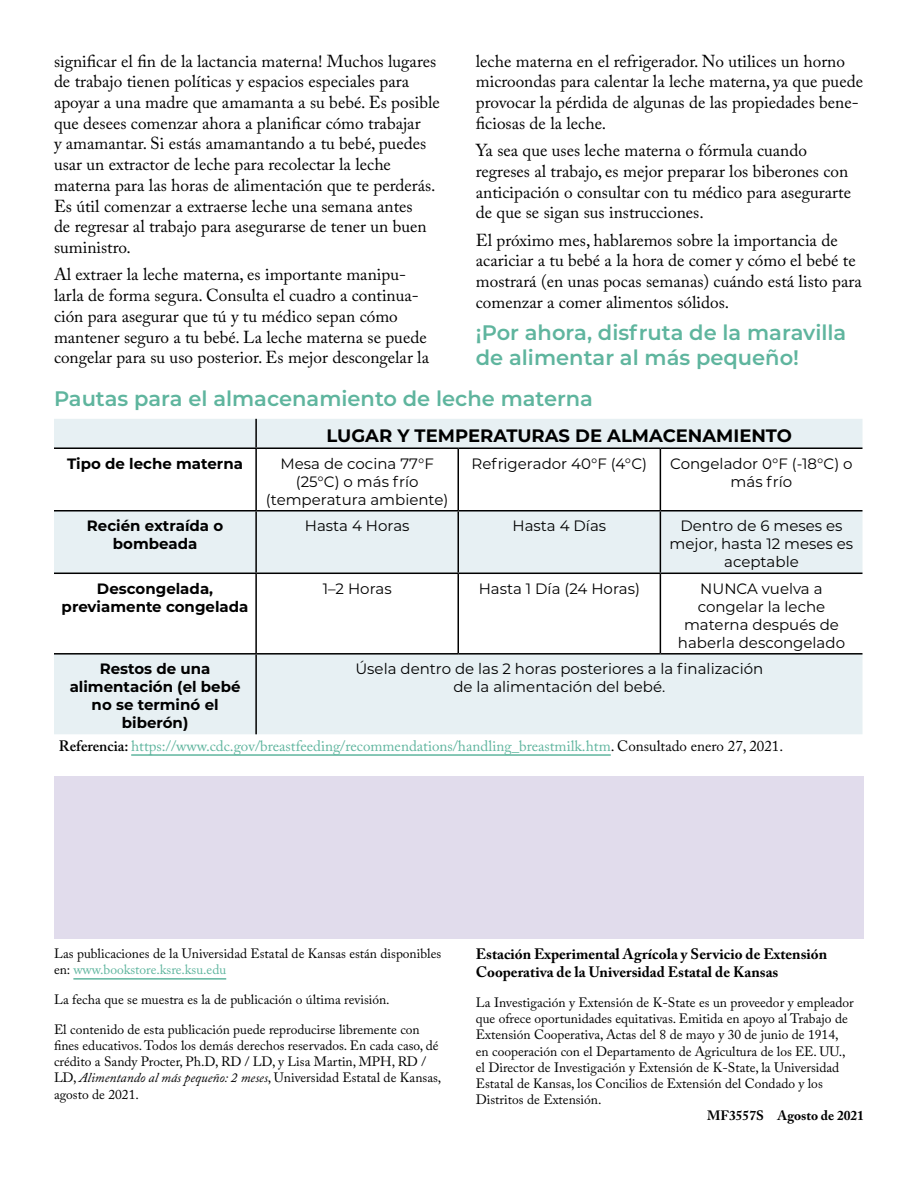
<style>
.page{position:relative;width:918px;height:1188px;background:#fff}
.page>*{position:absolute;margin:0;border:0;box-sizing:border-box;transform-origin:0 0}
.t1{font:600 21px/25.2px "Montserrat";color:#5fb59e}
.t2{font:700 18px "Montserrat";color:#000}
.t3{font:17.25px/20.7px "Adobe Caslon Pro";color:#000}
.t4{font:15px/18px "Montserrat";color:#000;text-align:center}
.t5{font:700 15px/18px "Montserrat";color:#000;text-align:center}
.t6{font:15px "Adobe Caslon Pro";color:#5fb59e}
.t7{font:700 15px/18px "Adobe Caslon Pro";color:#000}
.t8{font:13.5px/16.2px "Adobe Caslon Pro";color:#000}
.t9{font:700 13.5px "Adobe Caslon Pro";color:#000}
.s1{font-weight:600;color:#000}
.s2{color:#000}
.s3{color:#5fb59e}
.s4{font-style:italic}
</style>
<div class="page">
<hr style="left:73px;top:978px;width:153px;height:2px;background:#5fb59e">
<div style="left:54px;top:776px;width:810px;height:163px;background:#e1dcec"></div>
<hr style="left:131px;top:754px;width:480px;height:2px;background:#5fb59e">
<svg style="left:54px;top:419px;width:808px;height:315px;fill:#e7f0f3"></svg>
<hr style="left:255px;top:419px;width:2px;height:28px;background:#000">
<hr style="left:54px;top:447px;width:202px;height:2px;background:#000">
<hr style="left:256px;top:447px;width:202px;height:2px;background:#000">
<hr style="left:255px;top:449px;width:2px;height:61px;background:#000">
<hr style="left:458px;top:447px;width:202px;height:2px;background:#000">
<hr style="left:458px;top:449px;width:1px;height:61px;background:#000">
<hr style="left:660px;top:447px;width:202px;height:2px;background:#000">
<hr style="left:660px;top:449px;width:1px;height:61px;background:#000">
<hr style="left:54px;top:510px;width:202px;height:2px;background:#000">
<hr style="left:256px;top:510px;width:202px;height:2px;background:#000">
<hr style="left:255px;top:512px;width:2px;height:61px;background:#000">
<hr style="left:458px;top:510px;width:202px;height:2px;background:#000">
<hr style="left:458px;top:512px;width:1px;height:61px;background:#000">
<hr style="left:660px;top:510px;width:202px;height:2px;background:#000">
<hr style="left:660px;top:512px;width:1px;height:61px;background:#000">
<hr style="left:54px;top:573px;width:202px;height:1px;background:#000">
<hr style="left:256px;top:573px;width:202px;height:1px;background:#000">
<hr style="left:255px;top:574px;width:2px;height:79px;background:#000">
<hr style="left:458px;top:573px;width:202px;height:1px;background:#000">
<hr style="left:458px;top:574px;width:1px;height:79px;background:#000">
<hr style="left:660px;top:573px;width:202px;height:1px;background:#000">
<hr style="left:660px;top:574px;width:1px;height:79px;background:#000">
<hr style="left:54px;top:653px;width:202px;height:2px;background:#000">
<hr style="left:256px;top:653px;width:202px;height:2px;background:#000">
<hr style="left:255px;top:655px;width:2px;height:79px;background:#000">
<hr style="left:458px;top:653px;width:202px;height:2px;background:#000">
<hr style="left:660px;top:653px;width:202px;height:2px;background:#000">
<p class="t3" style="left:54px;top:50px;width:387px">significar el fin de la lactancia materna! Muchos lugares de trabajo tienen políticas y espacios especiales para apoyar a una madre que amamanta a su bebé. Es posible que desees comenzar ahora a planificar cómo trabajar<br>y amamantar. Si estás amamantando a tu bebé, puedes usar un extractor de leche para recolectar la leche materna para las horas de alimentación que te perderás.<br>Es útil comenzar a extraerse leche una semana antes<br>de regresar al trabajo para asegurarse de tener un buen suministro.</p>
<p class="t3" style="left:54px;top:264px;width:377px">Al extraer la leche materna, es importante manipu&shy;larla de forma segura. Consulta el cuadro a continua&shy;ción para asegurar que tú y tu médico sepan cómo mantener seguro a tu bebé. La leche materna se puede congelar para su uso posterior. Es mejor descongelar la</p>
<p class="t3" style="left:476px;top:50px;width:389px">leche materna en el refrigerador. No utilices un horno microondas para calentar la leche materna, ya que puede provocar la pérdida de algunas de las propiedades bene&shy;ficiosas de la leche.</p>
<p class="t3" style="left:476px;top:140px;width:377px">Ya sea que uses leche materna o fórmula cuando regreses al trabajo, es mejor preparar los biberones con anticipación o consultar con tu médico para asegurarte de que se sigan sus instrucciones.</p>
<p class="t3" style="left:476px;top:229px;width:387px">El próximo mes, hablaremos sobre la importancia de acariciar a tu bebé a la hora de comer y cómo el bebé te mostrará (en unas pocas semanas) cuándo está listo para comenzar a comer alimentos sólidos.</p>
<p class="t1" style="left:476px;top:319px;width:372px">¡Por ahora, disfruta de la maravilla de alimentar al más pequeño!</p>
<p class="t1" style="left:54px;top:385px;width:541px">Pautas para el almacenamiento de leche materna</p>
<p class="t2" style="left:326px;top:423px;width:467px">LUGAR Y TEMPERATURAS DE ALMACENAMIENTO</p>
<p class="t5" style="left:67px;top:454px;width:177px">Tipo de leche materna</p>
<p class="t4" style="left:266px;top:454px;width:184px">Mesa de cocina 77°F (25°C) o más frío (temperatura ambiente)</p>
<p class="t4" style="left:472px;top:454px;width:177px">Refrigerador 40°F (4°C)</p>
<p class="t4" style="left:670px;top:454px;width:184px">Congelador 0°F (-18°C) o más frío</p>
<p class="t5" style="left:87px;top:516px;width:138px">Recién extraída o bombeada</p>
<p class="t4" style="left:305px;top:516px;width:106px">Hasta 4 Horas</p>
<p class="t4" style="left:512px;top:516px;width:95px">Hasta 4 Días</p>
<p class="t4" style="left:670px;top:516px;width:185px">Dentro de 6 meses es mejor, hasta 12 meses es aceptable</p>
<p class="t5" style="left:62px;top:579px;width:188px">Descongelada, previamente congelada</p>
<p class="t4" style="left:323px;top:579px;width:71px">1–2 Horas</p>
<p class="t4" style="left:479px;top:579px;width:163px">Hasta 1 Día (24 Horas)</p>
<p class="t4" style="left:678px;top:579px;width:169px">NUNCA vuelva a congelar la leche materna después de haberla descongelado</p>
<p class="t5" style="left:70px;top:659px;width:172px">Restos de una alimentación (el bebé no se terminó el biberón)</p>
<p class="t4" style="left:355px;top:659px;width:409px">Úsela dentro de las 2 horas posteriores a la finalización de la alimentación del bebé.</p>
<p class="t6" style="left:59px;top:737px;width:726px"><span class="s1">Referencia:</span> https://www.cdc.gov/breastfeeding/recommendations/handling_breastmilk.htm<span class="s2">. Consultado enero 27, 2021.</span></p>
<p class="t8" style="left:54px;top:945px;width:389px">Las publicaciones de la Universidad Estatal de Kansas están disponibles en: <span class="s3">www.bookstore.ksre.ksu.edu</span></p>
<p class="t8" style="left:54px;top:991px;width:337px">La fecha que se muestra es la de publicación o última revisión.</p>
<p class="t8" style="left:54px;top:1021px;width:389px">El contenido de esta publicación puede reproducirse libremente con fines educativos. Todos los demás derechos reservados. En cada caso, dé crédito a Sandy Procter, Ph.D, RD / LD, y Lisa Martin, MPH, RD / LD, <span class="s4">Alimentando al más pequeño: 2 meses</span>, Universidad Estatal de Kansas, agosto de 2021.</p>
<p class="t7" style="left:476px;top:945px;width:353px">Estación Experimental Agrícola y Servicio de Extensión<br>Cooperativa de la Universidad Estatal de Kansas</p>
<p class="t8" style="left:476px;top:994px;width:380px">La Investigación y Extensión de K-State es un proveedor y empleador que ofrece oportunidades equitativas. Emitida en apoyo al Trabajo de Extensión Cooperativa, Actas del 8 de mayo y 30 de junio de 1914, en cooperación con el Departamento de Agricultura de los EE. UU., el Director de Investigación y Extensión de K-State, la Universidad Estatal de Kansas, los Concilios de Extensión del Condado y los Distritos de Extensión.</p>
<p class="t9" style="left:707px;top:1108px;width:158px">MF3557S Agosto de 2021</p>
</div>
